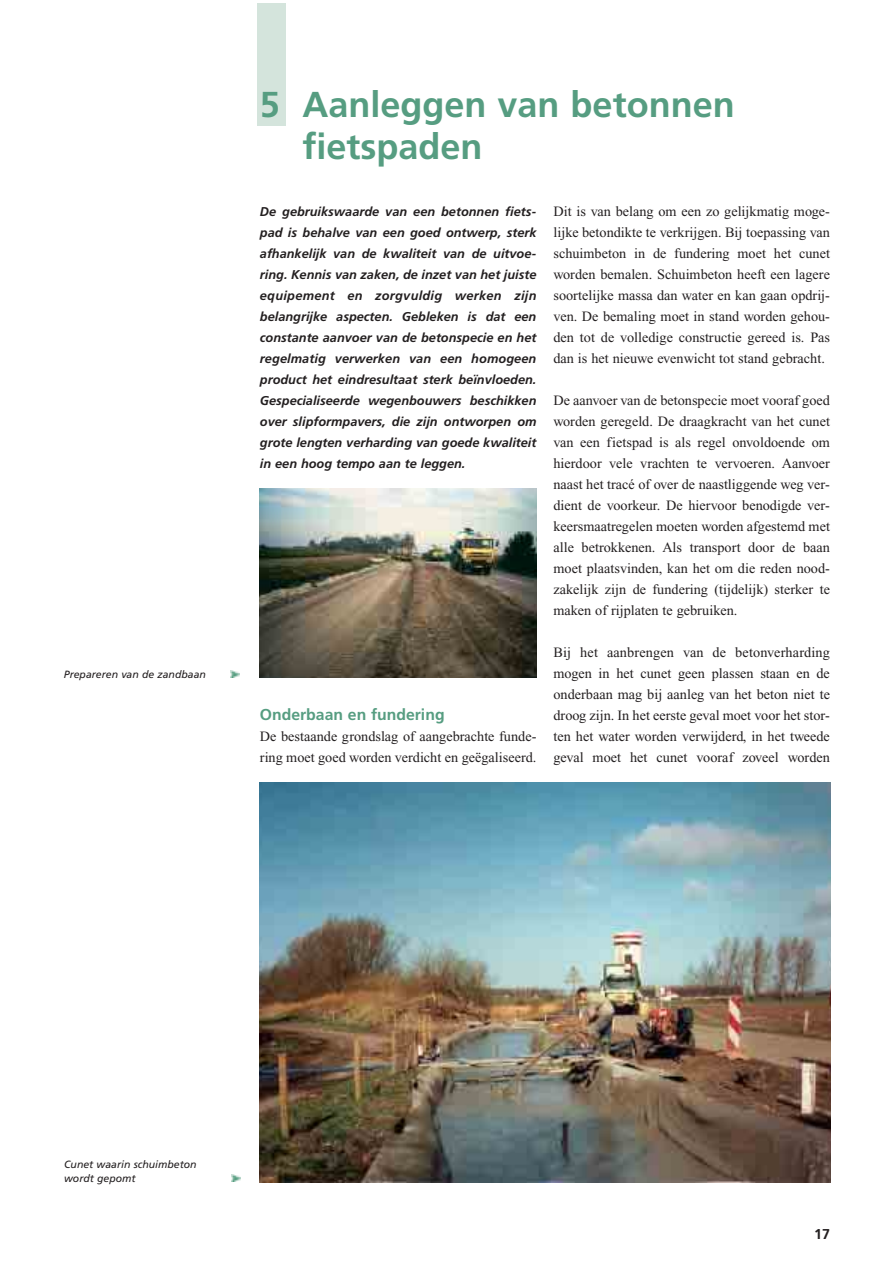
<style>
.page{position:relative;width:893px;height:1263px;background:#fff}
.page>*{position:absolute;margin:0;border:0;box-sizing:border-box;transform-origin:0 0}
.t1{font:700 36px/42px "Frutiger";color:#569d81}
.t2{font:700 15.75px "Frutiger";color:#569d81}
.t3{font:14.25px/21px "Times New Roman";color:#231f20;text-align:justify}
.t4{font:700 14.25px "Frutiger";color:#231f20}
.t5{font:italic 700 12.75px/21px "Frutiger";color:#231f20;text-align:justify}
.t6{font:italic 10.5px/13.5px "Frutiger";color:#231f20}
</style>
<div class="page">
<div style="left:257px;top:3px;width:29px;height:123px;background:#d4e4dc"></div>
<img style="left:260px;top:489px;width:276px;height:189px">
<img style="left:260px;top:783px;width:570px;height:399px">
<svg style="left:231px;top:1174px;width:9px;height:7px"></svg>
<svg style="left:231px;top:670px;width:9px;height:7px"></svg>
<p class="t6" style="left:64px;top:669px;width:144px">Prepareren van de zandbaan</p>
<h1 class="t1" style="left:302px;top:86px;width:434px;text-indent:-43px">5 Aanleggen van betonnen fietspaden</h1>
<p class="t5" style="left:260px;top:202px;width:278px">De gebruikswaarde van een betonnen fiets&shy;pad is behalve van een goed ontwerp, sterk afhankelijk van de kwaliteit van de uitvoe&shy;ring. Kennis van zaken, de inzet van het juiste equipement en zorgvuldig werken zijn belangrijke aspecten. Gebleken is dat een constante aanvoer van de betonspecie en het regelmatig verwerken van een homogeen product het eindresultaat sterk beïnvloeden.<br>Gespecialiseerde wegenbouwers beschikken over slipformpavers, die zijn ontworpen om grote lengten verharding van goede kwaliteit in een hoog tempo aan te leggen.</p>
<p class="t2" style="left:260px;top:708px;width:186px">Onderbaan en fundering</p>
<p class="t3" style="left:260px;top:727px;width:278px">De bestaande grondslag of aangebrachte funde&shy;ring moet goed worden verdicht en geëgaliseerd.</p>
<p class="t3" style="left:553px;top:202px;width:278px">Dit is van belang om een zo gelijkmatig moge&shy;lijke betondikte te verkrijgen. Bij toepassing van schuimbeton in de fundering moet het cunet worden bemalen. Schuimbeton heeft een lagere soortelijke massa dan water en kan gaan opdrij&shy;ven. De bemaling moet in stand worden gehou&shy;den tot de volledige constructie gereed is. Pas dan is het nieuwe evenwicht tot stand gebracht.</p>
<p class="t3" style="left:553px;top:391px;width:278px">De aanvoer van de betonspecie moet vooraf goed worden geregeld. De draagkracht van het cunet van een fietspad is als regel onvoldoende om hierdoor vele vrachten te vervoeren. Aanvoer naast het tracé of over de naastliggende weg ver&shy;dient de voorkeur. De hiervoor benodigde ver&shy;keersmaatregelen moeten worden afgestemd met alle betrokkenen. Als transport door de baan moet plaatsvinden, kan het om die reden nood&shy;zakelijk zijn de fundering (tijdelijk) sterker te maken of rijplaten te gebruiken.</p>
<p class="t3" style="left:553px;top:643px;width:278px">Bij het aanbrengen van de betonverharding mogen in het cunet geen plassen staan en de onderbaan mag bij aanleg van het beton niet te droog zijn. In het eerste geval moet voor het stor&shy;ten het water worden verwijderd, in het tweede geval moet het cunet vooraf zoveel worden</p>
<p class="t6" style="left:64px;top:1159px;width:134px">Cunet waarin schuimbeton wordt gepomt</p>
<p class="t4" style="left:814px;top:1228px;width:17px">17</p>
</div>
